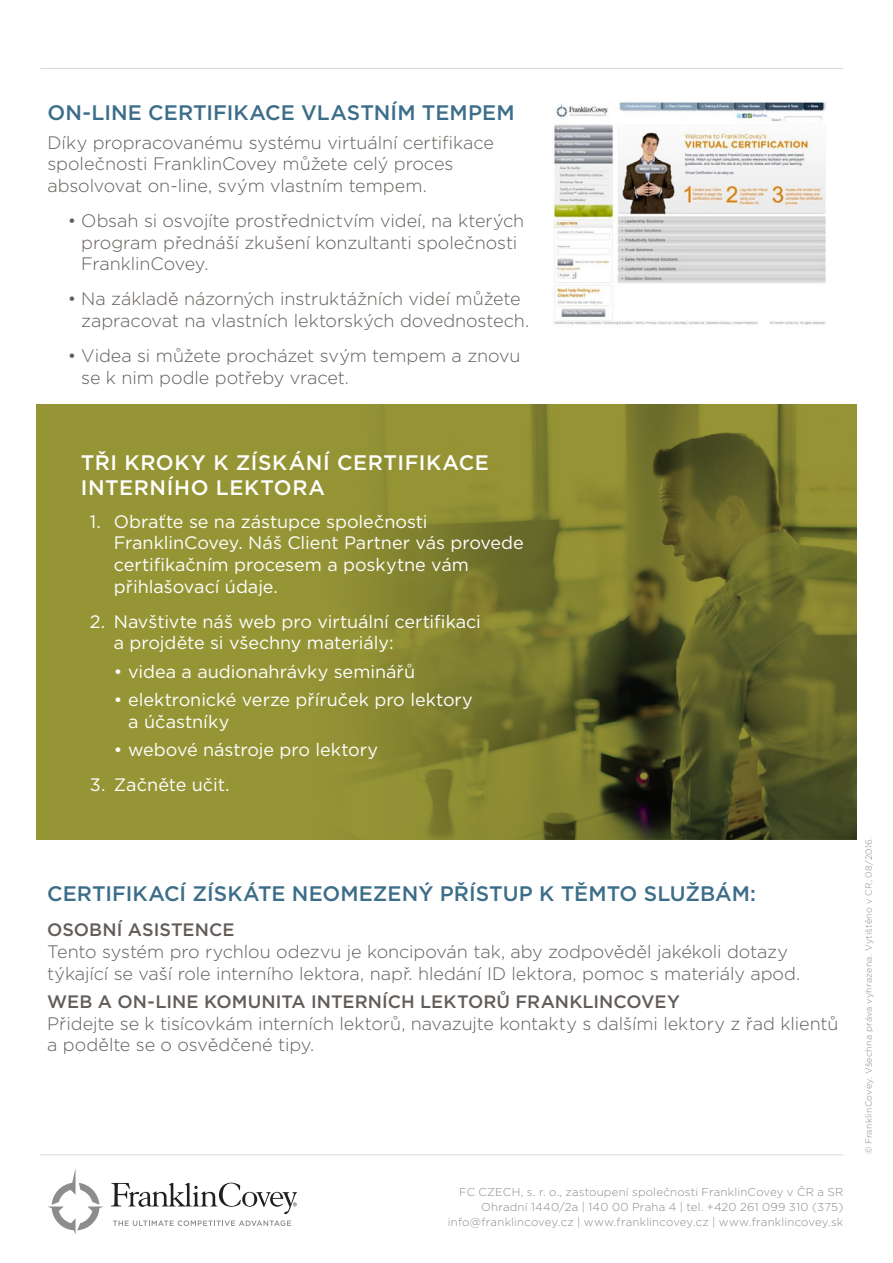
<style>
.page{position:relative;width:893px;height:1263px;background:#fff}
.page>*{position:absolute;margin:0;border:0;box-sizing:border-box;transform-origin:0 0}
.Body_Text_-_NEW{font:500 21px "Gotham";color:#3c6d89}
._7H_-_Header{font:500 21px/25.2px "Gotham";letter-spacing:.03em;color:#fff}
.Body_Text_-_NEW-2{font:300 18px/21.6px "Gotham";letter-spacing:-.005em;color:#635d59}
.t1{font:18px/21.6px "Gotham";color:#fff}
.Body_Text_Bullets{font:300 18px/21.6px "Gotham";letter-spacing:-.005em;color:#635d59}
.t2{font:300 11.4px "Gotham";letter-spacing:.015em;color:#8a8a8e}
.t3{font:300 9px "Gotham";letter-spacing:.025em;color:#8a8a8e}
.s1{font-weight:500}
</style>
<div class="page">
<hr style="left:40px;top:1154px;width:803px;height:1px;background:#ded6d2">
<hr style="left:40px;top:68px;width:803px;height:1px;background:#ded6d2">
<svg style="left:113px;top:1220px;width:178px;height:6px"></svg>
<svg style="left:111px;top:1183px;width:186px;height:31px"></svg>
<svg style="left:48px;top:1168px;width:56px;height:66px"></svg>
<svg style="left:36px;top:404px;width:821px;height:436px;background:#7f7f2f"></svg>
<img style="left:552px;top:101px;width:274px;height:224px">
<p class="Body_Text_-_NEW" style="left:48px;top:99px;width:469px">ON-LINE CERTIFIKACE VLASTNÍM TEMPEM</p>
<p class="Body_Text_Bullets" style="left:48px;top:131px;width:448px">Díky propracovanému systému virtuální certifikace společnosti FranklinCovey můžete celý proces absolvovat on-line, svým vlastním tempem.</p>
<p class="Body_Text_-_NEW-2" style="left:81px;top:209px;width:445px;text-indent:-14px">• Obsah si osvojíte prostřednictvím videí, na kterých program přednáší zkušení konzultanti společnosti<br>FranklinCovey.</p>
<p class="Body_Text_-_NEW-2" style="left:81px;top:288px;width:449px;text-indent:-14px">• Na základě názorných instruktážních videí můžete zapracovat na vlastních lektorských dovednostech.</p>
<p class="Body_Text_-_NEW-2" style="left:81px;top:344px;width:441px;text-indent:-14px">• Videa si můžete procházet svým tempem a znovu se k nim podle potřeby vracet.</p>
<p class="_7H_-_Header" style="left:81px;top:449px;width:410px">TŘI KROKY K ZÍSKÁNÍ CERTIFIKACE<br>INTERNÍHO LEKTORA</p>
<p class="t1" style="left:114px;top:510px;width:412px;text-indent:-24px">1. Obraťte se na zástupce společnosti FranklinCovey. Náš Client Partner vás provede certifikačním procesem a poskytne vám přihlašovací údaje.</p>
<p class="t1" style="left:114px;top:610px;width:369px;text-indent:-24px">2. Navštivte náš web pro virtuální certifikaci a projděte si všechny materiály:</p>
<p class="t1" style="left:114px;top:660px;width:303px">• videa a audionahrávky seminářů</p>
<p class="t1" style="left:128px;top:688px;width:346px;text-indent:-14px">• elektronické verze příruček pro lektory a účastníky</p>
<p class="t1" style="left:114px;top:738px;width:266px">• webové nástroje pro lektory</p>
<p class="t1" style="left:90px;top:774px;width:141px">3. Začněte učit.</p>
<p class="Body_Text_-_NEW" style="left:47px;top:880px;width:710px">CERTIFIKACÍ ZÍSKÁTE NEOMEZENÝ PŘÍSTUP K TĚMTO SLUŽBÁM:</p>
<p class="Body_Text_-_NEW-2" style="left:47px;top:919px;width:755px"><span class="s1">OSOBNÍ ASISTENCE<br></span>Tento systém pro rychlou odezvu je koncipován tak, aby zodpověděl jakékoli dotazy týkající se vaší role interního lektora, např. hledání ID lektora, pomoc s materiály apod.</p>
<p class="Body_Text_-_NEW-2" style="left:47px;top:990px;width:793px"><span class="s1">WEB A ON-LINE KOMUNITA INTERNÍCH LEKTORŮ FRANKLINCOVEY<br></span>Přidejte se k tisícovkám interních lektorů, navazujte kontakty s dalšími lektory z řad klientů a podělte se o osvědčené tipy.</p>
<p class="t2" style="left:459px;top:1185px;width:386px">FC CZECH, s. r. o., zastoupení společnosti FranklinCovey v ČR a SR</p>
<p class="t2" style="left:481px;top:1200px;width:364px">Ohradní 1440/2a | 140 00 Praha 4 | tel. +420 261 099 310 (375)</p>
<p class="t2" style="left:448px;top:1214px;width:397px">info@franklincovey.cz | www.franklincovey.cz | www.franklincovey.sk</p>
<p class="t3" style="left:863px;top:1154px;width:319px;rotate:-90deg">© FranklinCovey. Všechna práva vyhrazena. Vytištěno v CR, 08/2016.</p>
</div>
